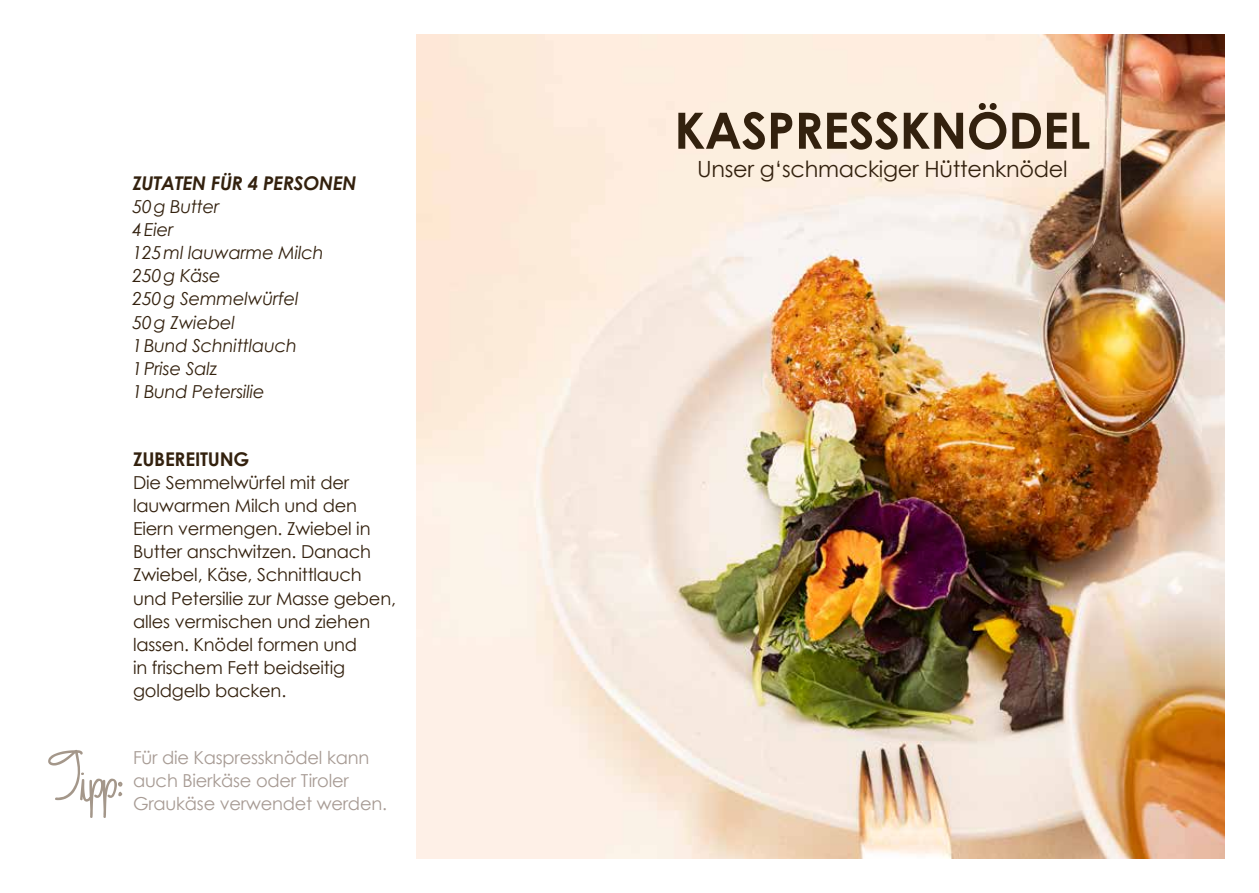
<style>
.page{position:relative;width:1259px;height:893px;background:#fff}
.page>*{position:absolute;margin:0;border:0;box-sizing:border-box;transform-origin:0 0}
.t1{font:700 50.1px "Century Gothic";letter-spacing:-.01em;color:#33210e}
.t2{font:22.35px "Century Gothic";letter-spacing:-.01em;color:#33210e}
.t3{font:italic 700 18.9px "Century Gothic";letter-spacing:-.01em;color:#33210e}
.t4{font:700 18.9px "Century Gothic";letter-spacing:-.01em;color:#33210e}
.t5{font:17.85px/23.1px "Century Gothic";letter-spacing:-.01em;color:#33210e}
.t6{font:italic 17.85px/23.1px "Century Gothic";letter-spacing:-.01em;color:#33210e}
.t7{font:17.85px/23.1px "Century Gothic";letter-spacing:-.01em;color:#a79b94}
</style>
<div class="page">
<img style="left:417px;top:34px;width:808px;height:825px">
<svg style="left:48px;top:750px;width:74px;height:68px"></svg>
<p class="t3" style="left:132px;top:171px;width:226px">ZUTATEN FÜR 4 PERSONEN</p>
<p class="t6" style="left:132px;top:195px;width:193px">50g Butter<br>4Eier<br>125ml lauwarme Milch<br>250g Käse<br>250g Semmelwürfel<br>50g Zwiebel<br>1Bund Schnittlauch<br>1Prise Salz<br>1Bund Petersilie</p>
<p class="t4" style="left:133px;top:447px;width:118px">ZUBEREITUNG</p>
<p class="t5" style="left:133px;top:471px;width:264px">Die Semmelwürfel mit der lauwarmen Milch und den<br>Eiern vermengen. Zwiebel in<br>Butter anschwitzen. Danach<br>Zwiebel, Käse, Schnittlauch und Petersilie zur Masse geben, alles vermischen und ziehen lassen. Knödel formen und<br>in frischem Fett beidseitig goldgelb backen.</p>
<p class="t7" style="left:133px;top:746px;width:255px">Für die Kaspressknödel kann auch Bierkäse oder Tiroler<br>Graukäse verwendet werden.</p>
<h1 class="t1" style="left:674px;top:99px;width:418px">KASPRESSKNÖDEL</h1>
<p class="t2" style="left:697px;top:156px;width:372px">Unser g‘schmackiger Hüttenknödel</p>
</div>
